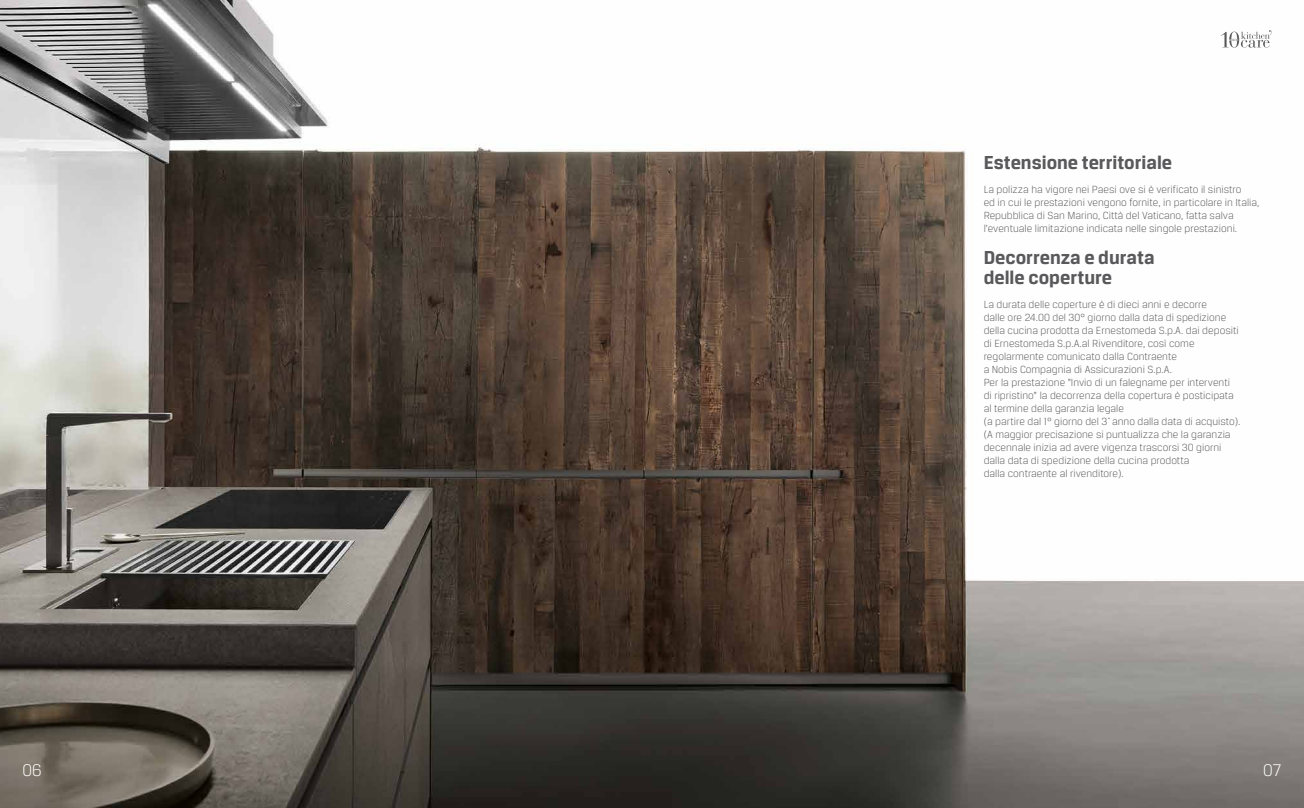
<style>
.page{position:relative;width:1304px;height:808px;background:#fff}
.page>*{position:absolute;margin:0;border:0;box-sizing:border-box;transform-origin:0 0}
.t1{font:700 20px/20px "Breuer Text";color:#59595b}
.t2{font:300 18px "Breuer Text";color:#fff}
.t3{font:300 11px/13px "Breuer Text";color:#59595b}
</style>
<div class="page">
<img style="left:0;top:0;width:1304px;height:808px">
<svg style="left:1221px;top:30px;width:51px;height:18px"></svg>
<h2 class="t2" style="left:22px;top:760px;width:21px">06</h2>
<h1 class="t1" style="left:984px;top:153px;width:190px">Estensione territoriale</h1>
<p class="t3" style="left:984px;top:183px;width:277px">La polizza ha vigore nei Paesi ove si è verificato il sinistro<br>ed in cui le prestazioni vengono fornite, in particolare in Italia, Repubblica di San Marino, Città del Vaticano, fatta salva l’eventuale limitazione indicata nelle singole prestazioni.</p>
<h1 class="t1" style="left:984px;top:247px;width:172px">Decorrenza e durata delle coperture</h1>
<p class="t3" style="left:984px;top:298px;width:258px">La durata delle coperture è di dieci anni e decorre<br>dalle ore 24.00 del 30° giorno dalla data di spedizione della cucina prodotta da Ernestomeda S.p.A. dai depositi di Ernestomeda S.p.A.al Rivenditore, così come regolarmente comunicato dalla Contraente<br>a Nobis Compagnia di Assicurazioni S.p.A.<br>Per la prestazione “Invio di un falegname per interventi di ripristino” la decorrenza della copertura è posticipata al termine della garanzia legale<br>(a partire dal 1° giorno del 3ˆ anno dalla data di acquisto). (A maggior precisazione si puntualizza che la garanzia decennale inizia ad avere vigenza trascorsi 30 giorni dalla data di spedizione della cucina prodotta<br>dalla contraente al rivenditore).</p>
<h2 class="t2" style="left:1263px;top:760px;width:20px">07</h2>
</div>
